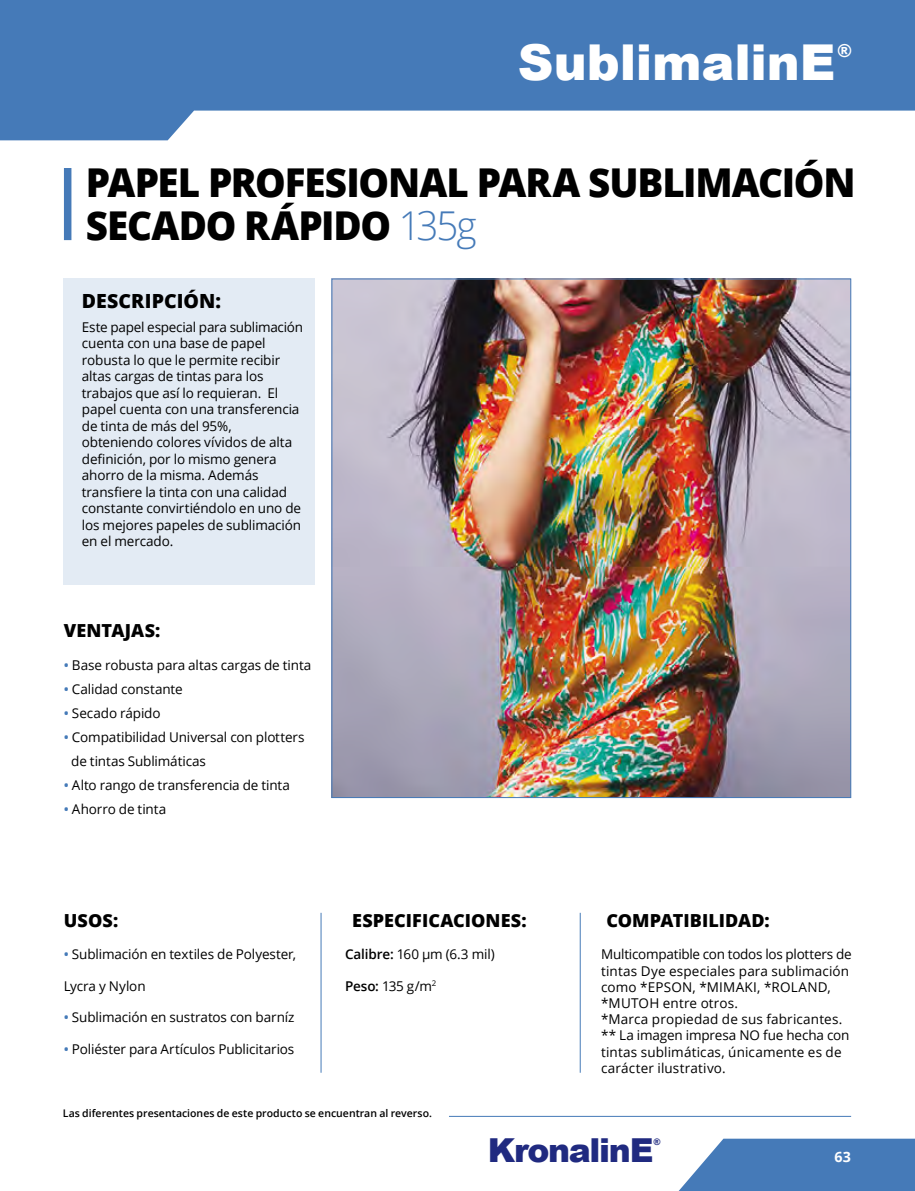
<style>
.page{position:relative;width:915px;height:1191px;background:#fff}
.page>*{position:absolute;margin:0;border:0;box-sizing:border-box;transform-origin:0 0}
.t1{font:900 49.5px "Arial";letter-spacing:-.005em;color:#fff}
.t2{font:800 39.75px/43.5px "Open Sans";letter-spacing:-.03em;color:#000}
.t3{font:900 33px "Arial";letter-spacing:-.04em;color:#202a80}
.t4{font:800 19.5px "Open Sans";letter-spacing:.005em;color:#000}
.t5{font:800 18px "Open Sans";letter-spacing:.005em;color:#000}
.t6{font:900 17.85px "Arial";color:#fff}
.t7{font:700 14.25px "Open Sans";color:#fff}
.t8{font:13.5px/16.5px "Open Sans";letter-spacing:-.01em;color:#000}
.t9{font:13.5px/16.2px "Open Sans";letter-spacing:.01em;color:#000}
.t10{font:600 10.5px "Open Sans";color:#000}
.t11{font:900 9px "Arial";color:#202a80}
.s1{font-weight:300;color:#457ab8}
.s2{font-weight:600;color:#457ab8}
.s3{font-weight:600}
</style>
<div class="page">
<svg style="left:678px;top:1138px;width:236px;height:53px;background:#5988bf"></svg>
<svg style="left:0;top:0;width:914px;height:140px;fill:#457ab8"></svg>
<div style="left:64px;top:168px;width:7px;height:72px;background:#457ab8"></div>
<div style="left:64px;top:279px;width:251px;height:306px;background:#e3ebf4"></div>
<hr style="left:320px;top:912px;width:1px;height:160px;background:#457ab8">
<hr style="left:449px;top:1116px;width:401px;height:1px;background:#457ab8">
<hr style="left:579px;top:912px;width:1px;height:160px;background:#457ab8">
<img style="left:333px;top:281px;width:515px;height:515px">
<h1 class="t1" style="left:517px;top:26px;width:319px">SublimalinE</h1>
<h3 class="t6" style="left:837px;top:38px;width:16px">®</h3>
<h2 class="t2" style="left:86px;top:158px;width:771px">PAPEL PROFESIONAL PARA SUBLIMACIÓN<br>SECADO RÁPIDO <span class="s1">135g</span></h2>
<h3 class="t4" style="left:82px;top:286px;width:141px">DESCRIPCIÓN:</h3>
<p class="t8" style="left:82px;top:318px;width:223px">Este papel especial para sublimación cuenta con una base de papel robusta lo que le permite recibir altas cargas de tintas para los trabajos que así lo requieran. El papel cuenta con una transferencia de tinta de más del 95%, obteniendo colores vívidos de alta definición, por lo mismo genera ahorro de la misma. Además transfiere la tinta con una calidad constante convirtiéndolo en uno de los mejores papeles de sublimación en el mercado.</p>
<h3 class="t5" style="left:64px;top:616px;width:98px">VENTAJAS:</h3>
<p class="t8" style="left:64px;top:656px;width:249px"><span class="s2">•</span> Base robusta para altas cargas de tinta</p>
<p class="t8" style="left:64px;top:680px;width:120px"><span class="s2">•</span> Calidad constante</p>
<p class="t8" style="left:64px;top:704px;width:98px"><span class="s2">•</span> Secado rápido</p>
<p class="t8" style="left:71px;top:724px;width:235px;line-height:24px;text-indent:-7px"><span class="s2">•</span> Compatibilidad Universal con plotters de tintas Sublimáticas</p>
<p class="t8" style="left:64px;top:776px;width:227px"><span class="s2">•</span> Alto rango de transferencia de tinta</p>
<p class="t8" style="left:64px;top:800px;width:104px"><span class="s2">•</span> Ahorro de tinta</p>
<h3 class="t5" style="left:64px;top:906px;width:56px">USOS:</h3>
<h3 class="t5" style="left:352px;top:906px;width:176px">ESPECIFICACIONES:</h3>
<h3 class="t5" style="left:606px;top:907px;width:165px">COMPATIBILIDAD:</h3>
<p class="t8" style="left:64px;top:946px;width:233px"><span class="s2">•</span> Sublimación en textiles de Polyester,</p>
<p class="t8" style="left:64px;top:977px;width:83px">Lycra y Nylon</p>
<p class="t8" style="left:64px;top:1008px;width:232px"><span class="s2">•</span> Sublimación en sustratos con barníz</p>
<p class="t8" style="left:64px;top:1040px;width:232px"><span class="s2">•</span> Poliéster para Artículos Publicitarios</p>
<p class="t8" style="left:345px;top:946px;width:151px"><span class="s3">Calibre:</span> 160 μm (6.3 mil)</p>
<p class="t8" style="left:345px;top:977px;width:93px"><span class="s3">Peso:</span> 135 g/m<sup>2</sup></p>
<p class="t10" style="left:63px;top:1105px;width:370px">Las diferentes presentaciones de este producto se encuentran al reverso.</p>
<p class="t9" style="left:601px;top:946px;width:252px">Multicompatible con todos los plotters de tintas Dye especiales para sublimación como *EPSON, *MIMAKI, *ROLAND, *MUTOH entre otros.<br>*Marca propiedad de sus fabricantes. ** La imagen impresa NO fue hecha con tintas sublimáticas, únicamente es de carácter ilustrativo.</p>
<p class="t11" style="left:653px;top:1135px;width:9px">®</p>
<h3 class="t3" style="left:487px;top:1126px;width:167px">KronalinE</h3>
<p class="t7" style="left:834px;top:1146px;width:18px">63</p>
</div>
